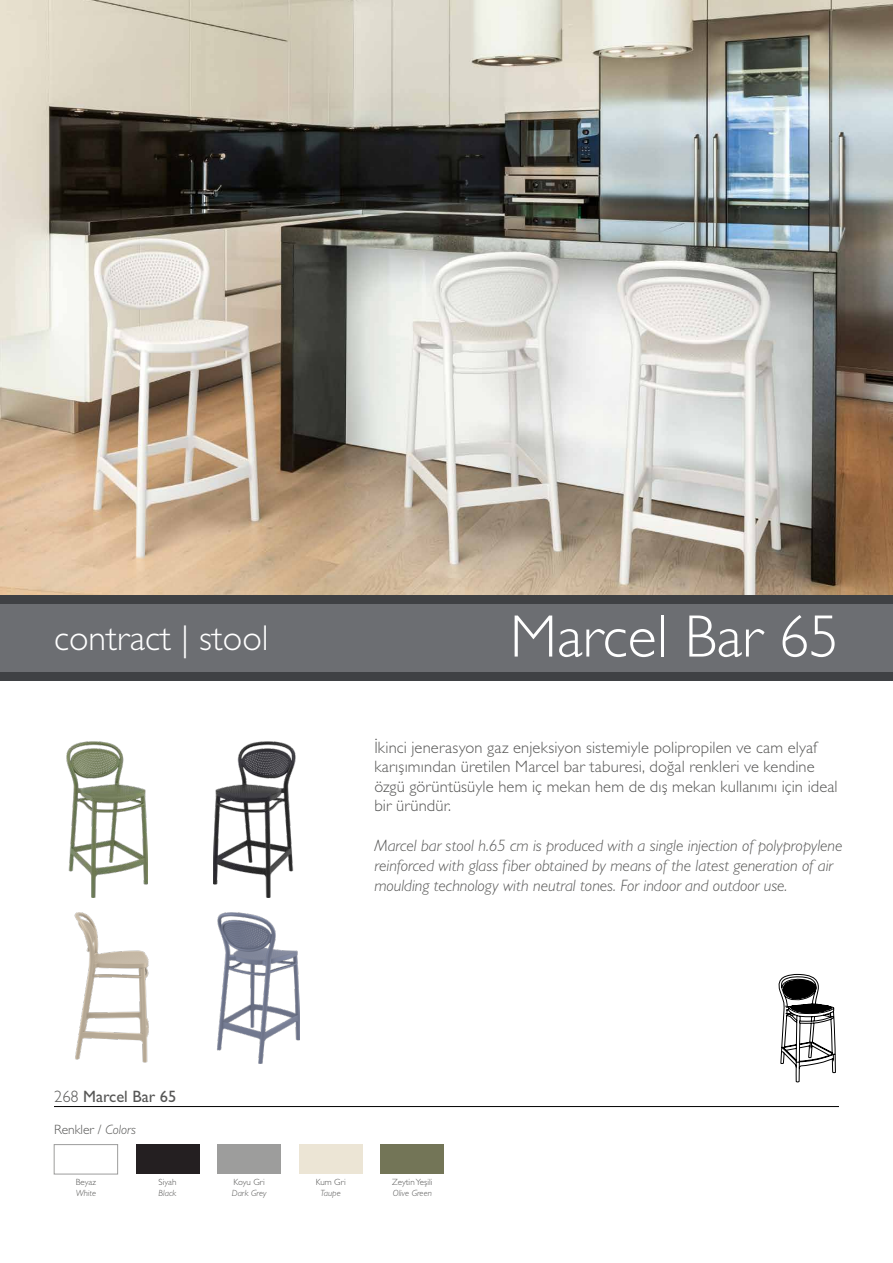
<style>
.page{position:relative;width:893px;height:1263px;background:#fff}
.page>*{position:absolute;margin:0;border:0;box-sizing:border-box;transform-origin:0 0}
.t1{font:300 60.15px "Gill Sans";color:#fff}
.t2{font:300 36px "Gill Sans";color:#fff}
.t3{font:300 16.5px/19.6px "Gill Sans";letter-spacing:.01em;color:#575756}
.t4{font:italic 300 16.5px/19.8px "Gill Sans";color:#575756}
.t5{font:16.5px "Gill Sans";color:#575756}
.t6{font:300 13.5px "Gill Sans";color:#575756}
.t7{font:300 9px "Gill Sans";color:#575756}
.t8{font:italic 300 9px "Gill Sans";color:#575756}
.s1{font-weight:300}
.s2{font-style:italic}
</style>
<div class="page">
<img style="left:213px;top:741px;width:83px;height:156px">
<img style="left:74px;top:913px;width:75px;height:150px">
<img style="left:217px;top:913px;width:83px;height:150px">
<img style="left:66px;top:741px;width:82px;height:156px">
<img style="left:0;top:0;width:893px;height:595px">
<div style="left:217px;top:1144px;width:64px;height:30px;background:#9d9d9c"></div>
<div style="left:54px;top:1144px;width:64px;height:30px;background:#fff;border:1px solid #9d9d9c"></div>
<div style="left:136px;top:1144px;width:63px;height:30px;background:#241f21"></div>
<div style="left:299px;top:1144px;width:64px;height:30px;background:#ece5d5"></div>
<div style="left:380px;top:1144px;width:64px;height:30px;background:#737557"></div>
<svg style="left:778px;top:974px;width:58px;height:109px"></svg>
<div style="left:0;top:604px;width:893px;height:68px;background:#6c6e72"></div>
<div style="left:0;top:672px;width:893px;height:8px;background:#3f4144"></div>
<div style="left:0;top:595px;width:893px;height:9px;background:#3f4144"></div>
<hr style="left:54px;top:1106px;width:785px;height:1px;background:#000">
<h2 class="t2" style="left:54px;top:617px;width:216px">contract | stool</h2>
<h1 class="t1" style="left:510px;top:601px;width:331px">Marcel Bar 65</h1>
<p class="t3" style="left:374px;top:737px;width:465px">İkinci jenerasyon gaz enjeksiyon sistemiyle polipropilen ve cam elyaf karışımından üretilen Marcel bar taburesi, doğal renkleri ve kendine özgü görüntüsüyle hem iç mekan hem de dış mekan kullanımı için ideal bir üründür.</p>
<p class="t4" style="left:374px;top:835px;width:469px">Marcel bar stool h.65 cm is produced with a single injection of polypropylene reinforced with glass fiber obtained by means of the latest generation of air moulding technology with neutral tones. For indoor and outdoor use.</p>
<p class="t5" style="left:54px;top:1087px;width:124px"><span class="s1">268</span> Marcel Bar 65</p>
<p class="t6" style="left:54px;top:1122px;width:84px">Renkler / <span class="s2">Colors</span></p>
<p class="t7" style="left:76px;top:1177px;width:22px">Beyaz</p>
<p class="t8" style="left:76px;top:1188px;width:22px">White</p>
<p class="t7" style="left:159px;top:1177px;width:19px">Siyah</p>
<p class="t8" style="left:158px;top:1188px;width:19px">Black</p>
<p class="t7" style="left:233px;top:1177px;width:33px">Koyu Gri</p>
<p class="t8" style="left:232px;top:1188px;width:36px">Dark Grey</p>
<p class="t7" style="left:316px;top:1177px;width:32px">Kum Gri</p>
<p class="t8" style="left:321px;top:1188px;width:22px">Taupe</p>
<p class="t7" style="left:392px;top:1177px;width:42px">Zeytin Yeşili</p>
<p class="t8" style="left:393px;top:1188px;width:41px">Olive Green</p>
</div>
